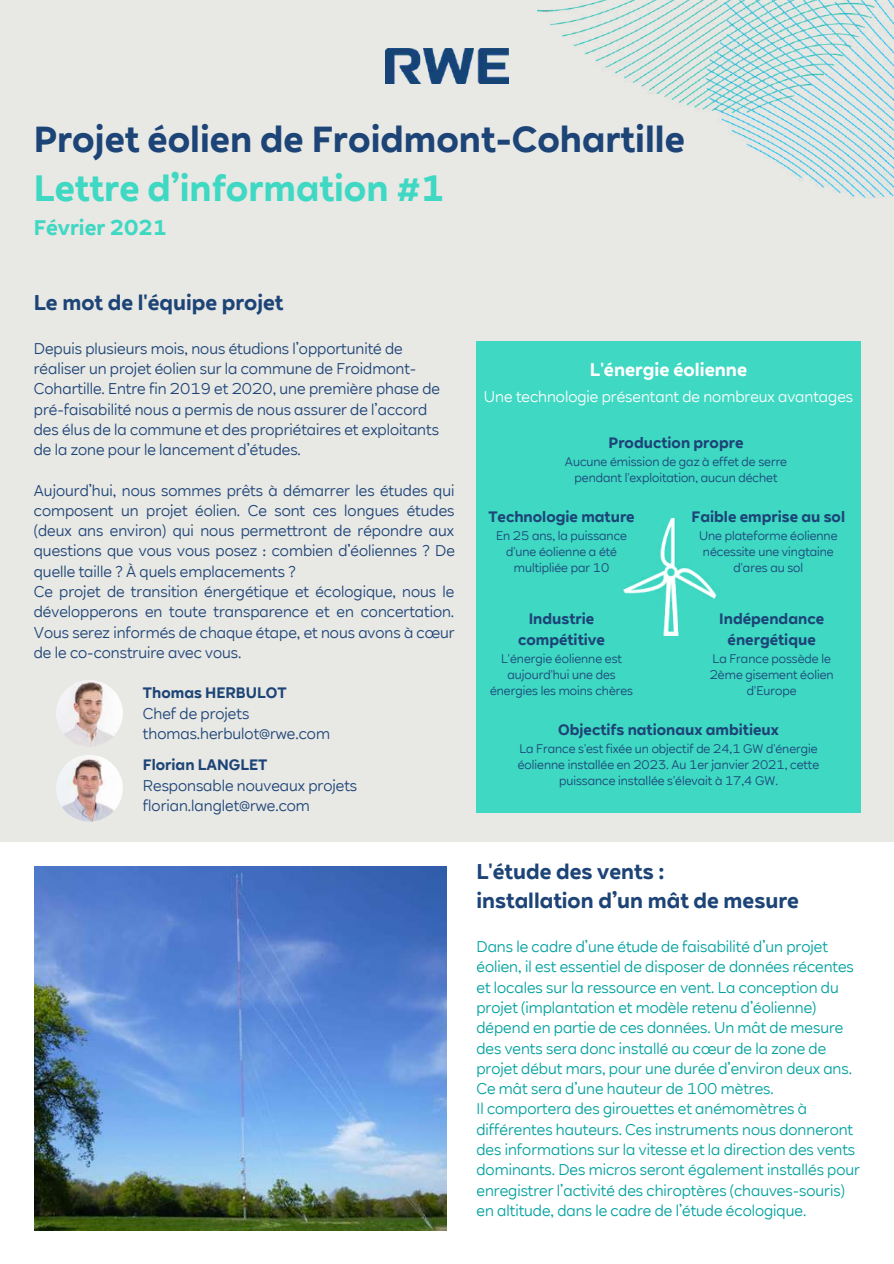
<style>
.page{position:relative;width:894px;height:1264px;background:#fff}
.page>*{position:absolute;margin:0;border:0;box-sizing:border-box;transform-origin:0 0}
.t1{font:700 36px "RWE Sans";color:#1d4477}
.t2{font:700 36px "RWE Sans";color:#3ed8c3}
.t3{font:700 21px/29.2px "RWE Sans";color:#1d4477}
.t4{font:700 21px "RWE Sans";color:#3ed8c3}
.t5{font:700 18px "RWE Sans";color:#fff}
.t6{font:15px/20.2px "RWE Sans";color:#1d4477}
.t7{font:15px/20.2px "RWE Sans";color:#00a19f}
.t8{font:700 15px/21px "RWE Sans";color:#1d4477;text-align:center}
.t9{font:15px "RWE Sans";color:#fff}
.t10{font:12px/16px "RWE Sans";color:#1d4477;text-align:center}
</style>
<div class="page">
<div style="left:0;top:0;width:893px;height:841px;background:#e8e8e4"></div>
<img style="left:56px;top:680px;width:67px;height:66px;border-radius:50%">
<div style="left:476px;top:341px;width:385px;height:471px;background:#3ed8c3"></div>
<img style="left:623px;top:518px;width:94px;height:117px">
<img style="left:537px;top:0;width:356px;height:199px">
<img style="left:386px;top:49px;width:122px;height:35px">
<img style="left:35px;top:866px;width:411px;height:364px">
<img style="left:56px;top:754px;width:67px;height:67px;border-radius:50%">
<h1 class="t1" style="left:34px;top:117px;width:652px">Projet éolien de Froidmont-Cohartille</h1>
<h1 class="t2" style="left:34px;top:166px;width:412px">Lettre d’information #1</h1>
<h2 class="t4" style="left:34px;top:215px;width:135px">Février 2021</h2>
<h2 class="t3" style="left:34px;top:287px;width:251px">Le mot de l'équipe projet</h2>
<p class="t6" style="left:34px;top:338px;width:407px">Depuis plusieurs mois, nous étudions l’opportunité de réaliser un projet éolien sur la commune de Froidmont-Cohartille. Entre fin 2019 et 2020, une première phase de pré-faisabilité nous a permis de nous assurer de l’accord des élus de la commune et des propriétaires et exploitants de la zone pour le lancement d’études.</p>
<p class="t6" style="left:34px;top:480px;width:422px">Aujourd’hui, nous sommes prêts à démarrer les études qui composent un projet éolien. Ce sont ces longues études (deux ans environ) qui nous permettront de répondre aux questions que vous vous posez : combien d’éoliennes ? De quelle taille ? À quels emplacements ?<br>Ce projet de transition énergétique et écologique, nous le développerons en toute transparence et en concertation.<br>Vous serez informés de chaque étape, et nous avons à cœur de le co-construire avec vous.</p>
<p class="t8" style="left:143px;top:682px;width:145px">Thomas HERBULOT</p>
<p class="t6" style="left:143px;top:703px;width:188px;line-height:20.7px">Chef de projets thomas.herbulot@rwe.com</p>
<p class="t8" style="left:143px;top:754px;width:126px">Florian LANGLET</p>
<p class="t6" style="left:143px;top:775px;width:216px;line-height:20.7px">Responsable nouveaux projets florian.langlet@rwe.com</p>
<p class="t5" style="left:589px;top:358px;width:159px">L'énergie éolienne</p>
<p class="t9" style="left:484px;top:387px;width:370px">Une technologie présentant de nombreux avantages</p>
<p class="t8" style="left:608px;top:432px;width:136px">Production propre</p>
<p class="t10" style="left:564px;top:453px;width:224px">Aucune émission de gaz à effet de serre pendant l'exploitation, aucun déchet</p>
<p class="t8" style="left:488px;top:506px;width:148px">Technologie mature</p>
<p class="t10" style="left:496px;top:527px;width:132px">En 25 ans, la puissance d'une éolienne a été multipliée par 10</p>
<p class="t8" style="left:518px;top:608px;width:88px">Industrie compétitive</p>
<p class="t10" style="left:490px;top:651px;width:144px">L'énergie éolienne est aujourd'hui une des énergies les moins chères</p>
<p class="t8" style="left:691px;top:506px;width:155px">Faible emprise au sol</p>
<p class="t10" style="left:699px;top:527px;width:140px">Une plateforme éolienne nécessite une vingtaine d'ares au sol</p>
<p class="t8" style="left:719px;top:608px;width:106px">Indépendance énergétique</p>
<p class="t10" style="left:709px;top:651px;width:125px">La France possède le<br>2ème gisement éolien d'Europe</p>
<p class="t8" style="left:558px;top:719px;width:222px">Objectifs nationaux ambitieux</p>
<p class="t10" style="left:517px;top:741px;width:303px">La France s'est fixée un objectif de 24,1 GW d'énergie éolienne installée en 2023. Au 1er janvier 2021, cette puissance installée s'élevait à 17,4 GW.</p>
<h2 class="t3" style="left:476px;top:856px;width:324px">L'étude des vents :<br>installation d’un mât de mesure</h2>
<p class="t7" style="left:476px;top:936px;width:385px">Dans le cadre d’une étude de faisabilité d’un projet éolien, il est essentiel de disposer de données récentes et locales sur la ressource en vent. La conception du projet (implantation et modèle retenu d’éolienne) dépend en partie de ces données. Un mât de mesure des vents sera donc installé au cœur de la zone de projet début mars, pour une durée d’environ deux ans.<br>Ce mât sera d’une hauteur de 100 mètres.<br>Il comportera des girouettes et anémomètres à différentes hauteurs. Ces instruments nous donneront des informations sur la vitesse et la direction des vents dominants. Des micros seront également installés pour enregistrer l’activité des chiroptères (chauves-souris) en altitude, dans le cadre de l’étude écologique.</p>
</div>
